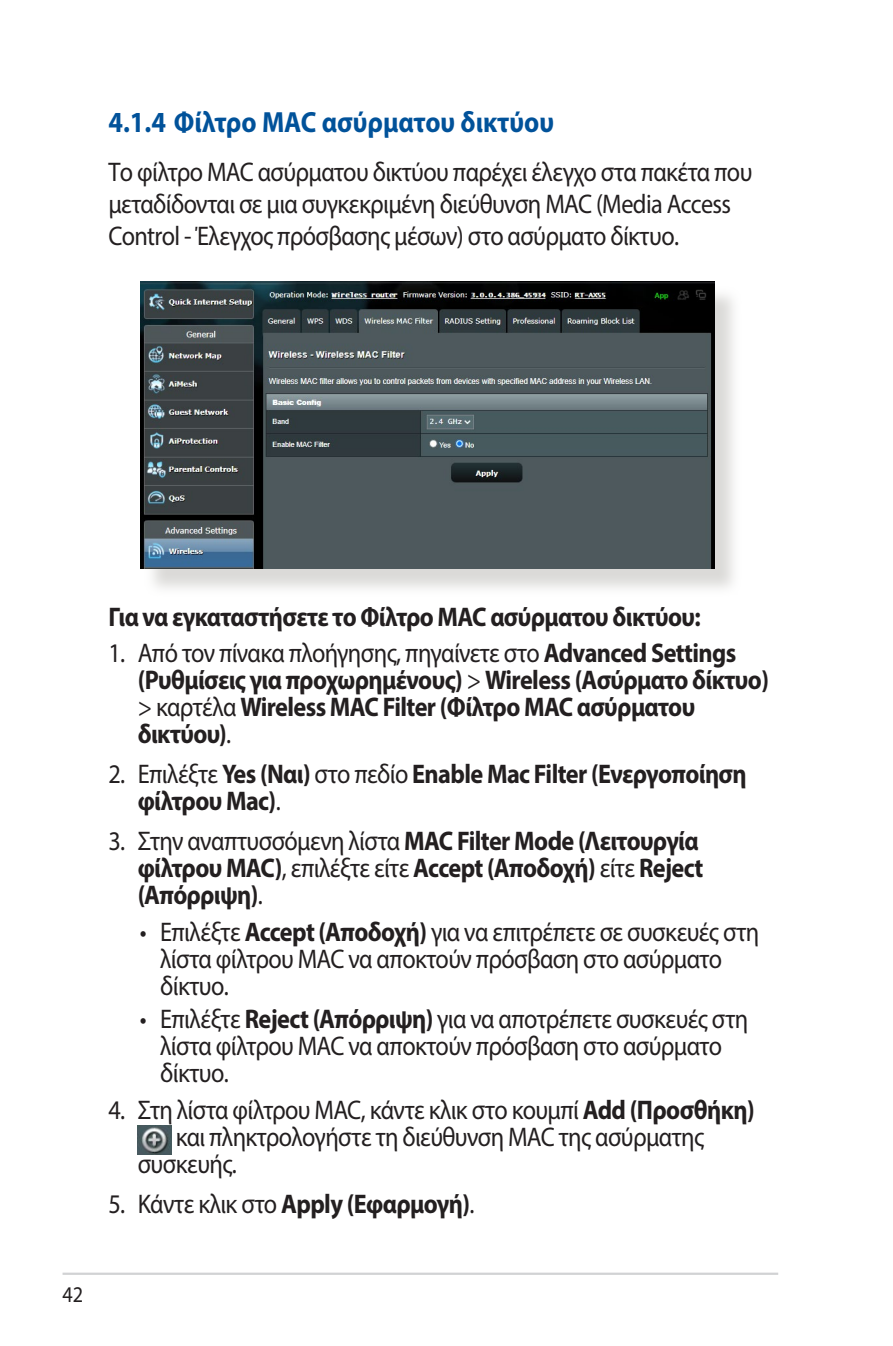
<style>
.page{position:relative;width:893px;height:1346px;background:#fff}
.page>*{position:absolute;margin:0;border:0;box-sizing:border-box;transform-origin:0 0}
.t1{font:700 29.25px "Myriad Pro";color:#01529a;scale:.9 1}
.t2{font:27px/27px "Myriad Pro";letter-spacing:-.025em;color:#231f20;scale:.9 1}
.t3{font:700 27px/27px "Myriad Pro";letter-spacing:-.025em;color:#231f20;scale:.9 1}
.t4{font:22.5px "Myriad Pro";color:#231f20;scale:.9 1}
.s1{font-weight:400}
.s2{font-weight:700}
</style>
<div class="page">
<hr style="left:63px;top:1272px;width:715px;height:3px;background:#d1d2d4">
<img style="left:138px;top:1125px;width:34px;height:29px">
<div style="left:144px;top:285px;width:598px;height:312px;background:#cfcecb;opacity:.75"></div>
<img style="left:140px;top:282px;width:574px;height:287px">
<p class="t1" style="left:108px;top:103px;width:497px">4.1.4 Φίλτρο MAC ασύρματου δικτύου</p>
<p class="t2" style="left:108px;top:155px;width:717px;line-height:32.4px">Το φίλτρο MAC ασύρματου δικτύου παρέχει έλεγχο στα πακέτα που μεταδίδονται σε μια συγκεκριμένη διεύθυνση MAC (Media Access<br>Control - Έλεγχος πρόσβασης μέσων) στο ασύρματο δίκτυο.</p>
<p class="t3" style="left:108px;top:602px;width:660px">Για να εγκαταστήσετε το Φίλτρο MAC ασύρματου δικτύου:</p>
<p class="t3" style="left:138px;top:639px;width:703px;text-indent:-29px"><span class="s1">1. Από τον πίνακα πλοήγησης, πηγαίνετε στο</span> Advanced Settings (Ρυθμίσεις για προχωρημένους) <span class="s1">&gt;</span> Wireless (Ασύρματο δίκτυο) <span class="s1">&gt; καρτέλα</span> Wireless MAC Filter (Φίλτρο MAC ασύρματου δικτύου)<span class="s1">.</span></p>
<p class="t3" style="left:138px;top:760px;width:678px;text-indent:-29px"><span class="s1">2. Επιλέξτε</span> Yes (Ναι) <span class="s1">στο πεδίο</span> Enable Mac Filter (Ενεργοποίηση φίλτρου Mac)<span class="s1">.</span></p>
<p class="t3" style="left:138px;top:826px;width:630px;text-indent:-29px"><span class="s1">3. Στην αναπτυσσόμενη λίστα</span> MAC Filter Mode (Λειτουργία φίλτρου MAC)<span class="s1">, επιλέξτε είτε</span> Accept (Αποδοχή) <span class="s1">είτε</span> Reject (Απόρριψη)<span class="s1">.</span></p>
<p class="t2" style="left:160px;top:918px;width:667px;text-indent:-20px">• Επιλέξτε <span class="s2">Accept (Αποδοχή)</span> για να επιτρέπετε σε συσκευές στη λίστα φίλτρου ΜAC να αποκτούν πρόσβαση στο ασύρματο δίκτυο.</p>
<p class="t2" style="left:160px;top:1005px;width:655px;text-indent:-20px">• Επιλέξτε <span class="s2">Reject (Απόρριψη)</span> για να αποτρέπετε συσκευές στη λίστα φίλτρου ΜAC να αποκτούν πρόσβαση στο ασύρματο δίκτυο.</p>
<p class="t2" style="left:108px;top:1095px;width:719px">4. Στη λίστα φίλτρου MAC, κάντε κλικ στο κουμπί <span class="s2">Add (Προσθήκη)</span></p>
<p class="t2" style="left:176px;top:1122px;width:588px">και πληκτρολογήστε τη διεύθυνση MAC της ασύρματης</p>
<p class="t2" style="left:138px;top:1149px;width:112px">συσκευής.</p>
<p class="t2" style="left:108px;top:1189px;width:408px">5. Κάντε κλικ στο <span class="s2">Apply (Εφαρμογή)</span>.</p>
<p class="t4" style="left:63px;top:1281px;width:25px">42</p>
</div>
